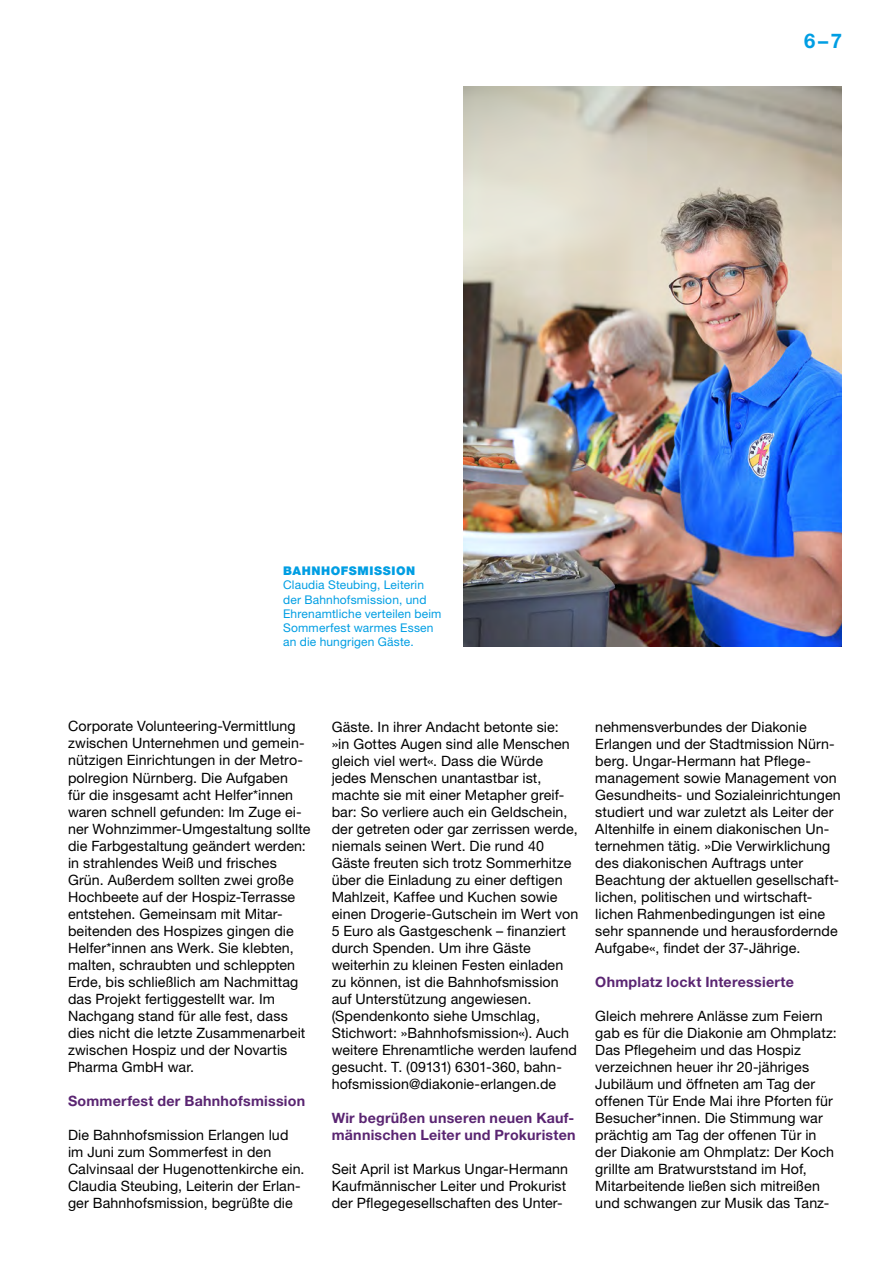
<style>
.page{position:relative;width:893px;height:1263px;background:#fff}
.page>*{position:absolute;margin:0;border:0;box-sizing:border-box;transform-origin:0 0}
.t1{font:700 20.25px "Helvetica Neue LT Pro";color:#009ee3}
.t2{font:14.25px/17px "Helvetica Neue LT Pro";letter-spacing:.005em;color:#000}
.t3{font:700 14.25px/17px "Helvetica Neue LT Pro";letter-spacing:.015em;color:#5a2572}
.t4{font:12px/14.2px "Helvetica Neue LT Pro";letter-spacing:.015em;color:#009ee3}
.t5{font:900 12px "Helvetica Neue LT Pro";letter-spacing:.05em;color:#009ee3}
</style>
<div class="page">
<img style="left:463px;top:86px;width:379px;height:560px">
<h1 class="t1" style="left:804px;top:29px;width:39px">6–7</h1>
<p class="t5" style="left:283px;top:564px;width:134px">BAHNHOFSMISSION</p>
<p class="t4" style="left:283px;top:578px;width:160px">Claudia Steubing, Leiterin der Bahnhofsmission, und<br>Ehrenamtliche verteilen beim<br>Sommerfest warmes Essen an die hungrigen Gäste.</p>
<p class="t2" style="left:68px;top:718px;width:244px">Corporate Volunteering-Vermittlung zwischen Unternehmen und gemein&shy;nützigen Einrichtungen in der Metro&shy;polregion Nürnberg. Die Aufgaben<br>für die insgesamt acht Helfer*innen waren schnell gefunden: Im Zuge ei&shy;ner Wohnzimmer-Umgestaltung sollte die Farbgestaltung geändert werden: in strahlendes Weiß und frisches Grün. Außerdem sollten zwei große Hochbeete auf der Hospiz-Terrasse entstehen. Gemeinsam mit Mitar&shy;beitenden des Hospizes gingen die Helfer*innen ans Werk. Sie klebten, malten, schraubten und schleppten Erde, bis schließlich am Nachmittag das Projekt fertiggestellt war. Im Nachgang stand für alle fest, dass dies nicht die letzte Zusammenarbeit zwischen Hospiz und der Novartis Pharma GmbH war.</p>
<p class="t3" style="left:68px;top:1092px;width:239px">Sommerfest der Bahnhofsmission</p>
<p class="t2" style="left:68px;top:1126px;width:238px">Die Bahnhofsmission Erlangen lud im Juni zum Sommerfest in den Calvinsaal der Hugenottenkirche ein.<br>Claudia Steubing, Leiterin der Erlan&shy;ger Bahnhofsmission, begrüßte die</p>
<p class="t2" style="left:332px;top:718px;width:248px">Gäste. In ihrer Andacht betonte sie: »in Gottes Augen sind alle Menschen gleich viel wert«. Dass die Würde jedes Menschen unantastbar ist, machte sie mit einer Metapher greif&shy;bar: So verliere auch ein Geldschein, der getreten oder gar zerrissen werde, niemals seinen Wert. Die rund 40<br>Gäste freuten sich trotz Sommerhitze über die Einladung zu einer deftigen Mahlzeit, Kaffee und Kuchen sowie einen Drogerie-Gutschein im Wert von 5 Euro als Gastgeschenk – finanziert durch Spenden. Um ihre Gäste weiterhin zu kleinen Festen einladen zu können, ist die Bahnhofsmission auf Unterstützung angewiesen. (Spendenkonto siehe Umschlag, Stichwort: »Bahnhofsmission«). Auch weitere Ehrenamtliche werden laufend gesucht. T. (09131) 6301-360, bahn&shy;hofsmission@diakonie-erlangen.de</p>
<p class="t3" style="left:332px;top:1109px;width:245px">Wir begrüßen unseren neuen Kauf&shy;männischen Leiter und Prokuristen</p>
<p class="t2" style="left:332px;top:1160px;width:238px">Seit April ist Markus Ungar-Hermann<br>Kaufmännischer Leiter und Prokurist der Pflegegesellschaften des Unter-</p>
<p class="t2" style="left:595px;top:718px;width:247px">nehmensverbundes der Diakonie Erlangen und der Stadtmission Nürn&shy;berg. Ungar-Hermann hat Pflege&shy;management sowie Management von Gesundheits- und Sozialeinrichtungen studiert und war zuletzt als Leiter der Altenhilfe in einem diakonischen Un&shy;ternehmen tätig. »Die Verwirklichung des diakonischen Auftrags unter Beachtung der aktuellen gesellschaft&shy;lichen, politischen und wirtschaft&shy;lichen Rahmenbedingungen ist eine sehr spannende und herausfordernde Aufgabe«, findet der 37-Jährige.</p>
<p class="t3" style="left:595px;top:973px;width:200px">Ohmplatz lockt Interessierte</p>
<p class="t2" style="left:595px;top:1007px;width:243px">Gleich mehrere Anlässe zum Feiern gab es für die Diakonie am Ohmplatz:<br>Das Pflegeheim und das Hospiz verzeichnen heuer ihr 20-jähriges Jubiläum und öffneten am Tag der offenen Tür Ende Mai ihre Pforten für Besucher*innen. Die Stimmung war prächtig am Tag der offenen Tür in der Diakonie am Ohmplatz: Der Koch grillte am Bratwurststand im Hof, Mitarbeitende ließen sich mitreißen und schwangen zur Musik das Tanz-</p>
</div>
